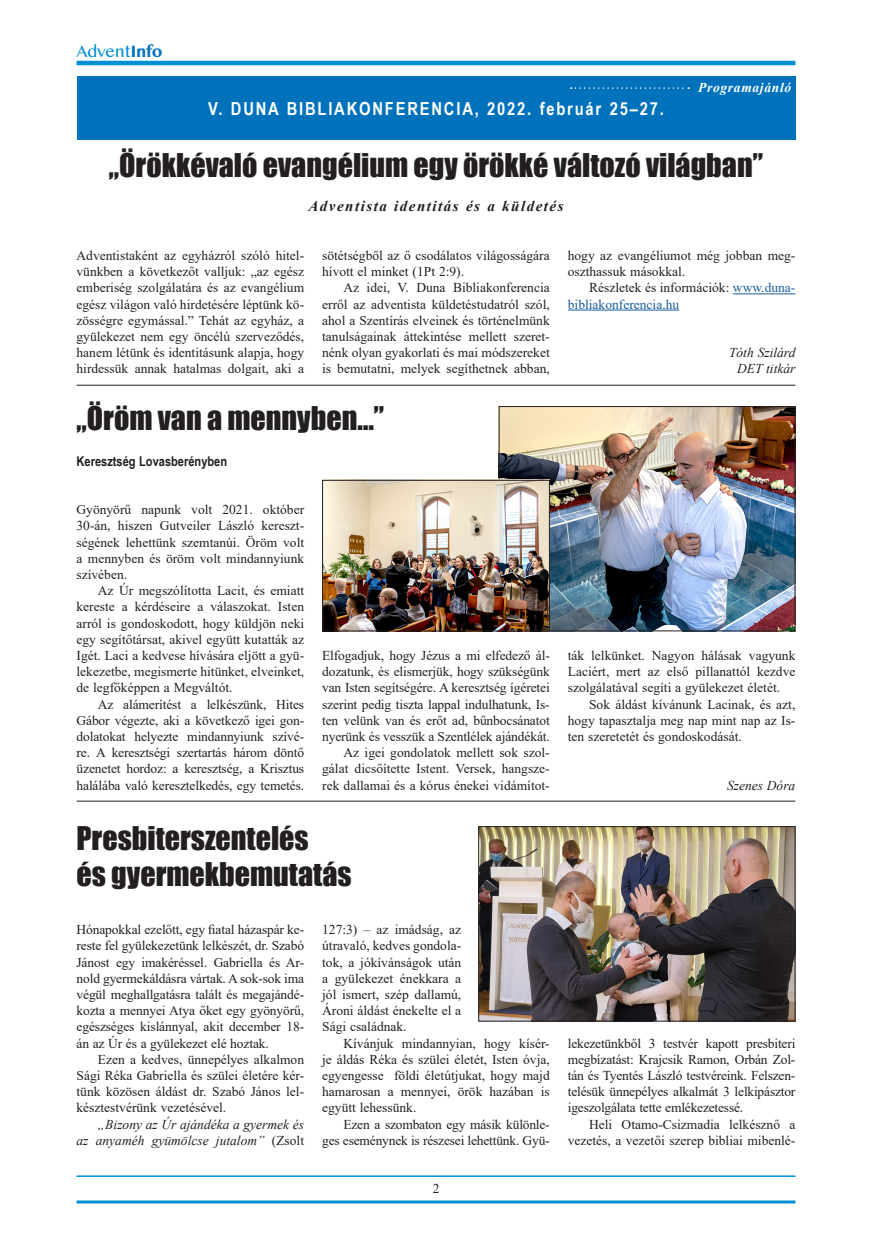
<style>
.page{position:relative;width:872px;height:1242px;background:#fff}
.page>*{position:absolute;margin:0;border:0;box-sizing:border-box;transform-origin:0 0}
.t1{font:30px/36px "Impact";color:#231f20}
.t2{font:700 18px "Arial Narrow";letter-spacing:.1em;color:#fff}
.t3{font:italic 700 15px "Times New Roman";letter-spacing:.1em;color:#231f20}
.t4{font:15px "Bangla MN";letter-spacing:-.03em;color:#008fd5}
.t5{font:13.5px/16.2px "Times New Roman";color:#231f20;text-align:justify}
.t6{font:italic 13.5px/16.2px "Times New Roman";color:#231f20;text-align:right}
.t7{font:13.5px/16.2px "Times New Roman";color:#175d9e}
.t8{font:700 13.5px "Arial Narrow";color:#231f20}
.t9{font:italic 700 13.5px "Times New Roman";letter-spacing:.05em;color:#fff}
.s1{font-weight:700;color:#0072bc}
.s2{color:#231f20}
.s3{font-style:normal}
</style>
<div class="page">
<hr style="left:77px;top:61px;width:718px;height:4px;background:#008fd5">
<hr style="left:77px;top:1175px;width:718px;height:2px;background:#008fd5">
<hr style="left:77px;top:1200px;width:718px;height:3px;background:#008fd5">
<hr style="left:733px;top:293px;width:62px;height:1px;background:#175d9e">
<hr style="left:568px;top:310px;width:111px;height:1px;background:#175d9e">
<div style="left:77px;top:77px;width:718px;height:63px;background:#0072bc"></div>
<hr style="left:77px;top:385px;width:718px;height:1px;background:#231f20">
<img style="left:501px;top:408px;width:292px;height:221px">
<div style="left:499px;top:406px;width:296px;height:225px;border:1px solid #231f20"></div>
<img style="left:324px;top:482px;width:224px;height:147px">
<div style="left:322px;top:480px;width:228px;height:151px;border:1px solid #231f20"></div>
<hr style="left:77px;top:801px;width:718px;height:1px;background:#231f20">
<img style="left:480px;top:828px;width:313px;height:191px">
<div style="left:478px;top:826px;width:317px;height:195px;border:1px solid #231f20"></div>
<svg style="left:571px;top:87px;width:118px;height:2px"></svg>
<p class="t4" style="left:77px;top:41px;width:87px">Advent<span class="s1">Info</span></p>
<h2 class="t2" style="left:208px;top:95px;width:457px">V. DUNA BIBLIAKONFERENCIA, 2022. február 25–27.</h2>
<p class="t9" style="left:698px;top:78px;width:94px">Programajánló</p>
<h1 class="t1" style="left:109px;top:146px;width:655px">„Örökkévaló evangélium egy örökké változó világban”</h1>
<p class="t3" style="left:308px;top:195px;width:257px">Adventista identitás és a küldetés</p>
<p class="t5" style="left:77px;top:247px;width:229px">Adventistaként az egyházról szóló hitel&shy;vünkben a következőt valljuk: „az egész emberiség szolgálatára és az evangélium egész világon való hirdetésére léptünk kö&shy;zösségre egymással.” Tehát az egyház, a gyülekezet nem egy öncélú szerveződés, hanem létünk és identitásunk alapja, hogy hirdessük annak hatalmas dolgait, aki a</p>
<p class="t5" style="left:322px;top:247px;width:229px">sötétségből az ő csodálatos világosságára hívott el minket (1Pt 2:9).</p>
<p class="t5" style="left:322px;top:279px;width:229px;text-indent:21px">Az idei, V. Duna Bibliakonferencia erről az adventista küldetéstudatról szól, ahol a Szentírás elveinek és történelmünk tanulságainak áttekintése mellett szeret&shy;nénk olyan gyakorlati és mai módszereket is bemutatni, melyek segíthetnek abban,</p>
<h1 class="t1" style="left:77px;top:399px;width:309px">„Öröm van a mennyben…”</h1>
<p class="t8" style="left:77px;top:451px;width:152px">Keresztség Lovasberényben</p>
<p class="t5" style="left:568px;top:247px;width:229px">hogy az evangéliumot még jobban meg&shy;oszthassuk másokkal.</p>
<p class="t7" style="left:568px;top:279px;width:229px;text-indent:21px"><span class="s2">Részletek és információk:</span> www.duna&shy;bibliakonferencia.hu</p>
<p class="t6" style="left:729px;top:344px;width:68px;text-align:center">Tóth Szilárd<br>DET titkár</p>
<p class="t5" style="left:77px;top:501px;width:229px">Gyönyörű napunk volt 2021. október 30-án, hiszen Gutveiler László kereszt&shy;ségének lehettünk szemtanúi. Öröm volt a mennyben és öröm volt mindannyiunk szívében.</p>
<p class="t5" style="left:77px;top:582px;width:229px;text-indent:21px">Az Úr megszólította Lacit, és emiatt kereste a kérdéseire a válaszokat. Isten arról is gondoskodott, hogy küldjön neki egy segítőtársat, akivel együtt kutatták az Igét. Laci a kedvese hívására eljött a gyü&shy;lekezetbe, megismerte hitünket, elveinket, de legfőképpen a Megváltót.</p>
<p class="t5" style="left:77px;top:695px;width:229px;text-indent:21px">Az alámerítést a lelkészünk, Hites Gábor végezte, aki a következő igei gon&shy;dolatokat helyezte mindannyiunk szívé&shy;re. A keresztségi szertartás három döntő üzenetet hordoz: a keresztség, a Krisztus halálába való keresztelkedés, egy temetés.</p>
<p class="t5" style="left:322px;top:647px;width:229px;text-align:right">Elfogadjuk, hogy Jézus a mi elfedező ál&shy;dozatunk, és elismerjük, hogy szükségünk van Isten segítségére. A keresztség ígéretei szerint pedig tiszta lappal indulhatunk, Is&shy;ten velünk van és erőt ad, bűnbocsánatot nyerünk és vesszük a Szentlélek ajándékát.<br>Az igei gondolatok mellett sok szol&shy;gálat dicsőítette Istent. Versek, hangsze&shy;rek dallamai és a kórus énekei vidámítot-</p>
<p class="t5" style="left:568px;top:647px;width:229px">ták lelkünket. Nagyon hálásak vagyunk Laciért, mert az első pillanattól kezdve szolgálatával segíti a gyülekezet életét.</p>
<p class="t5" style="left:568px;top:695px;width:229px;text-indent:21px">Sok áldást kívánunk Lacinak, és azt, hogy tapasztalja meg nap mint nap az Is&shy;ten szeretetét és gondoskodását.</p>
<p class="t6" style="left:727px;top:776px;width:70px">Szenes Dóra</p>
<h1 class="t1" style="left:77px;top:819px;width:277px">Presbiterszentelés<br>és gyermekbemutatás</h1>
<p class="t5" style="left:77px;top:921px;width:229px">Hónapokkal ezelőtt, egy fiatal házaspár ke&shy;reste fel gyülekezetünk lelkészét, dr. Szabó Jánost egy imakéréssel. Gabriella és Ar&shy;nold gyermekáldásra vártak. A sok-sok ima végül meghallgatásra talált és megajándé&shy;kozta a mennyei Atya őket egy gyönyörű, egészséges kislánnyal, akit december 18- án az Úr és a gyülekezet elé hoztak.</p>
<p class="t5" style="left:77px;top:1050px;width:229px;text-indent:21px">Ezen a kedves, ünnepélyes alkalmon Sági Réka Gabriella és szülei életére kér&shy;tünk közösen áldást dr. Szabó János lel&shy;késztestvérünk vezetésével.</p>
<p class="t6" style="left:77px;top:1115px;width:229px">„Bizony az Úr ajándéka a gyermek és<br>az anyaméh gyümölcse jutalom” <span class="s3">(Zsolt</span></p>
<p class="t5" style="left:322px;top:921px;width:141px">127:3) – az imádság, az útravaló, kedves gondola&shy;tok, a jókívánságok után a gyülekezet énekkara a jól ismert, szép dallamú, Ároni áldást énekelte el a Sági családnak.</p>
<p class="t5" style="left:322px;top:1034px;width:229px;text-indent:21px">Kívánjuk mindannyian, hogy kísér&shy;je áldás Réka és szülei életét, Isten óvja, egyengesse földi életútjukat, hogy majd hamarosan a mennyei, örök hazában is együtt lehessünk.</p>
<p class="t5" style="left:322px;top:1115px;width:229px;text-align:right">Ezen a szombaton egy másik különle-<br>ges eseménynek is részesei lehettünk. Gyü-</p>
<p class="t5" style="left:433px;top:1180px;width:8px">2</p>
<p class="t5" style="left:568px;top:1034px;width:229px">lekezetünkből 3 testvér kapott presbiteri megbízatást: Krajcsik Ramon, Orbán Zol&shy;tán és Tyentés László testvéreink. Felszen&shy;telésük ünnepélyes alkalmát 3 lelkipásztor igeszolgálata tette emlékezetessé.</p>
<p class="t5" style="left:568px;top:1115px;width:229px;text-align:right">Heli Otamo-Csizmadia lelkésznő a vezetés, a vezetői szerep bibliai mibenlé-</p>
</div>
